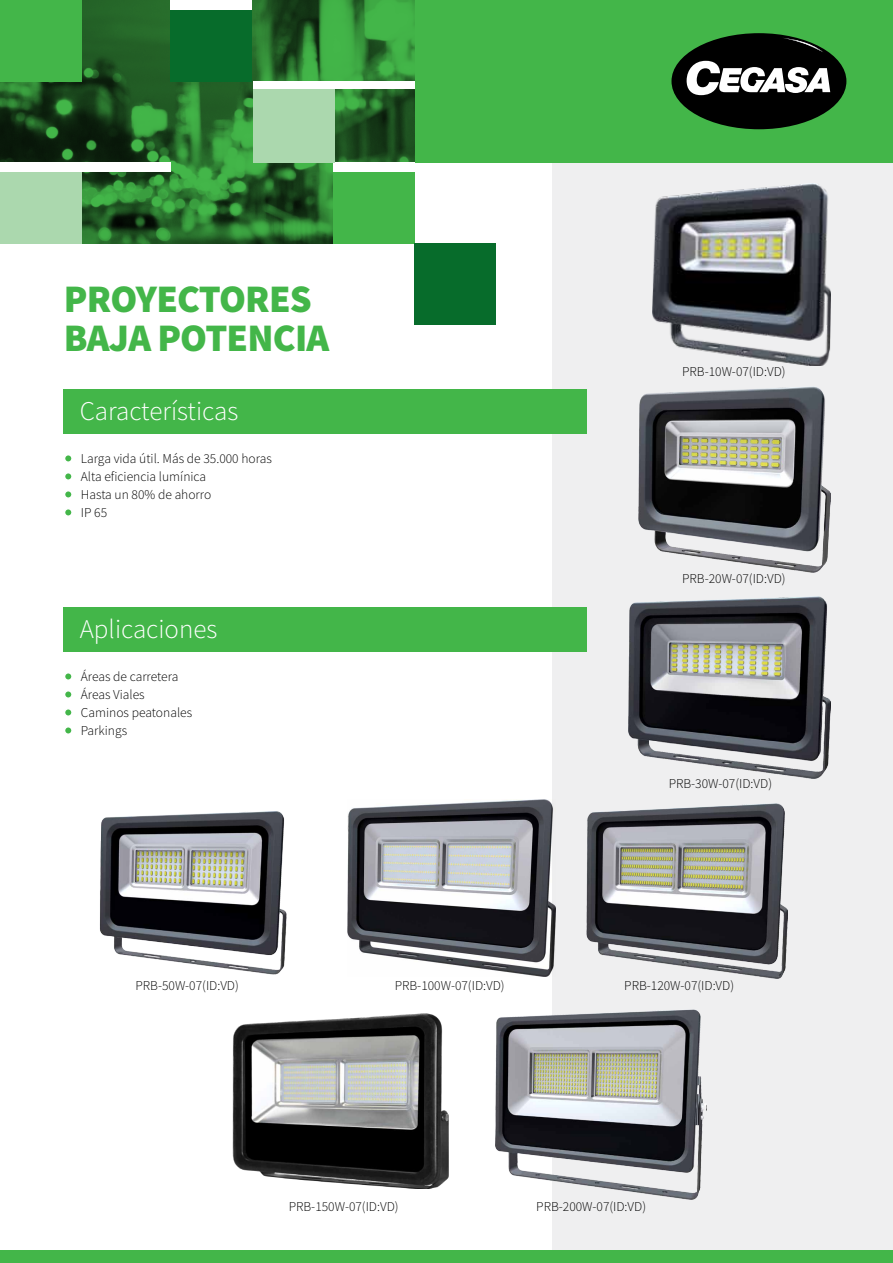
<style>
.page{position:relative;width:893px;height:1263px;background:#fff}
.page>*{position:absolute;margin:0;border:0;box-sizing:border-box;transform-origin:0 0}
.t1{font:900 39px/39px "Source Sans Pro";letter-spacing:-.02em;color:#43b649}
.t2{font:300 27px "Source Sans Pro";color:#fff}
.t3{font:300 13.5px/18px "Source Sans Pro";color:#000}
</style>
<div class="page">
<div style="left:553px;top:0;width:340px;height:1263px;background:#efeff0"></div>
<div style="left:0;top:1250px;width:893px;height:13px;background:#43b649"></div>
<div style="left:0;top:0;width:893px;height:162px;background:#43b649"></div>
<div style="left:671px;top:33px;width:175px;height:96px;background:#000;border-radius:50%"></div>
<svg style="left:784px;top:38px;width:40px;height:14px"></svg>
<svg style="left:686px;top:61px;width:144px;height:34px"></svg>
<svg style="left:0;top:0;width:415px;height:244px;background:#276b2b"></svg>
<div style="left:333px;top:162px;width:82px;height:82px;background:#43b649"></div>
<div style="left:333px;top:162px;width:82px;height:10px;background:#fff"></div>
<div style="left:0;top:162px;width:81px;height:82px;background:#abd8ae"></div>
<div style="left:0;top:162px;width:171px;height:10px;background:#fff"></div>
<div style="left:253px;top:81px;width:81px;height:81px;background:#abd8ae"></div>
<div style="left:253px;top:81px;width:162px;height:7px;background:#fff"></div>
<div style="left:0;top:0;width:81px;height:81px;background:#43b649"></div>
<div style="left:171px;top:0;width:81px;height:81px;background:#076c2b"></div>
<div style="left:171px;top:0;width:81px;height:9px;background:#fff"></div>
<div style="left:415px;top:244px;width:81px;height:81px;background:#076c2b"></div>
<div style="left:64px;top:389px;width:523px;height:44px;background:#43b649"></div>
<div style="left:64px;top:607px;width:523px;height:44px;background:#43b649"></div>
<img style="left:653px;top:183px;width:177px;height:183px">
<img style="left:639px;top:386px;width:191px;height:187px">
<img style="left:628px;top:596px;width:202px;height:182px">
<img style="left:99px;top:811px;width:188px;height:164px">
<img style="left:587px;top:803px;width:200px;height:175px">
<img style="left:232px;top:1014px;width:217px;height:174px">
<img style="left:496px;top:1009px;width:210px;height:190px">
<img style="left:347px;top:799px;width:208px;height:177px">
<div style="left:65px;top:455px;width:7px;height:7px;background:#43b649;border-radius:50%"></div>
<div style="left:64px;top:454px;width:9px;height:9px;border:2px solid #fff;border-radius:50%"></div>
<div style="left:65px;top:473px;width:7px;height:7px;background:#43b649;border-radius:50%"></div>
<div style="left:64px;top:472px;width:9px;height:9px;border:2px solid #fff;border-radius:50%"></div>
<div style="left:65px;top:491px;width:7px;height:7px;background:#43b649;border-radius:50%"></div>
<div style="left:64px;top:490px;width:9px;height:9px;border:2px solid #fff;border-radius:50%"></div>
<div style="left:65px;top:509px;width:7px;height:7px;background:#43b649;border-radius:50%"></div>
<div style="left:64px;top:508px;width:9px;height:9px;border:2px solid #fff;border-radius:50%"></div>
<div style="left:65px;top:673px;width:7px;height:7px;background:#43b649;border-radius:50%"></div>
<div style="left:64px;top:672px;width:9px;height:9px;border:2px solid #fff;border-radius:50%"></div>
<div style="left:65px;top:691px;width:7px;height:7px;background:#43b649;border-radius:50%"></div>
<div style="left:64px;top:690px;width:9px;height:9px;border:2px solid #fff;border-radius:50%"></div>
<div style="left:65px;top:709px;width:7px;height:7px;background:#43b649;border-radius:50%"></div>
<div style="left:64px;top:708px;width:9px;height:9px;border:2px solid #fff;border-radius:50%"></div>
<div style="left:65px;top:727px;width:7px;height:7px;background:#43b649;border-radius:50%"></div>
<div style="left:64px;top:726px;width:9px;height:9px;border:2px solid #fff;border-radius:50%"></div>
<h1 class="t1" style="left:64px;top:279px;width:267px">PROYECTORES<br>BAJA POTENCIA</h1>
<h2 class="t2" style="left:80px;top:395px;width:160px">Características</h2>
<p class="t3" style="left:81px;top:449px;width:193px">Larga vida útil. Más de 35.000 horas<br>Alta eficiencia lumínica<br>Hasta un 80% de ahorro<br>IP 65</p>
<h2 class="t2" style="left:80px;top:613px;width:139px">Aplicaciones</h2>
<p class="t3" style="left:81px;top:667px;width:113px">Áreas de carretera<br>Áreas Viales<br>Caminos peatonales<br>Parkings</p>
<p class="t3" style="left:682px;top:362px;width:105px">PRB-10W-07(ID:VD)</p>
<p class="t3" style="left:682px;top:569px;width:105px">PRB-20W-07(ID:VD)</p>
<p class="t3" style="left:669px;top:775px;width:105px">PRB-30W-07(ID:VD)</p>
<p class="t3" style="left:135px;top:976px;width:105px">PRB-50W-07(ID:VD)</p>
<p class="t3" style="left:395px;top:976px;width:111px">PRB-100W-07(ID:VD)</p>
<p class="t3" style="left:624px;top:976px;width:111px">PRB-120W-07(ID:VD)</p>
<p class="t3" style="left:289px;top:1198px;width:111px">PRB-150W-07(ID:VD)</p>
<p class="t3" style="left:536px;top:1198px;width:111px">PRB-200W-07(ID:VD)</p>
</div>
